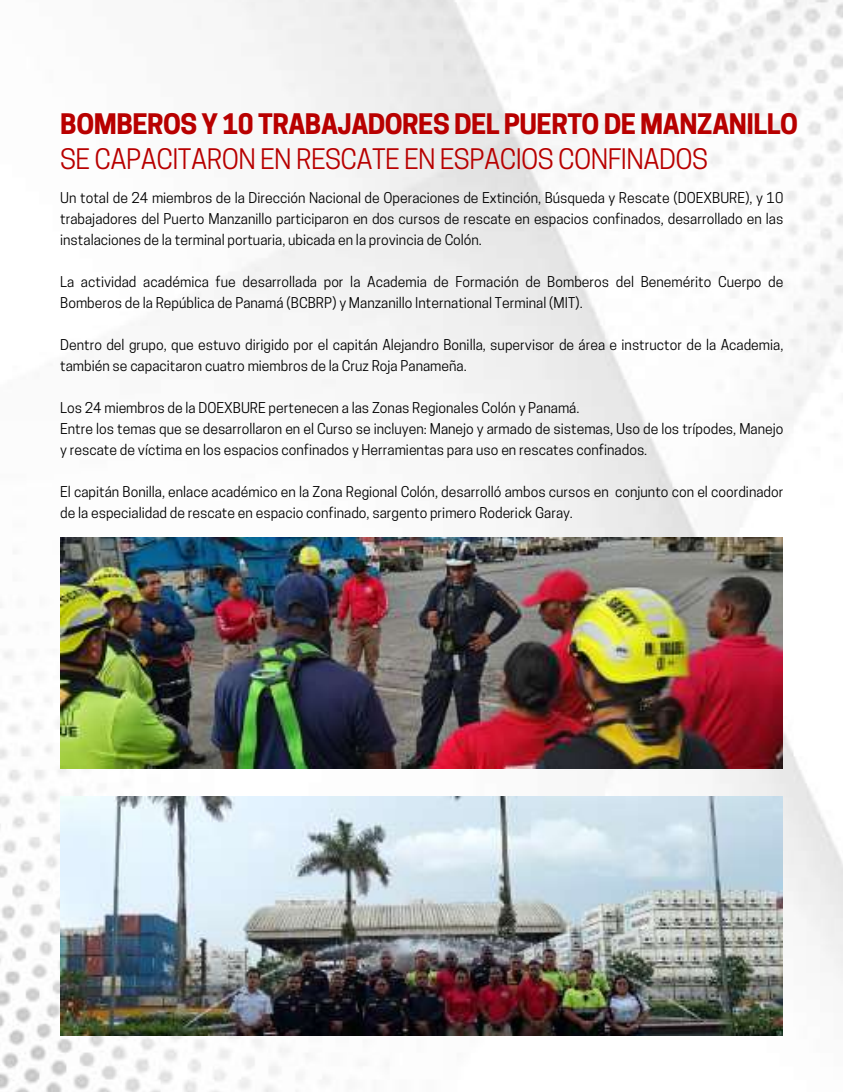
<style>
.page{position:relative;width:843px;height:1092px;background:#fff}
.page>*{position:absolute;margin:0;border:0;box-sizing:border-box;transform-origin:0 0}
.t1{font:700 26.6px "Cooper Hewitt";letter-spacing:-.02em;color:#b80000}
.t2{font:26.6px "Cooper Hewitt";letter-spacing:-.02em;color:#b80000}
.t3{font:14px/21px "Cooper Hewitt";color:#000}
</style>
<div class="page">
<img style="left:0;top:0;width:843px;height:1092px">
<img style="left:60px;top:538px;width:722px;height:231px">
<img style="left:60px;top:796px;width:722px;height:239px">
<h1 class="t1" style="left:60px;top:114px;width:739px">BOMBEROS Y 10 TRABAJADORES DEL PUERTO DE MANZANILLO</h1>
<h1 class="t2" style="left:60px;top:150px;width:649px">SE CAPACITARON EN RESCATE EN ESPACIOS CONFINADOS</h1>
<p class="t3" style="left:60px;top:189px;width:724px;text-align:justify">Un total de 24 miembros de la Dirección Nacional de Operaciones de Extinción, Búsqueda y Rescate (DOEXBURE), y 10 trabajadores del Puerto Manzanillo participaron en dos cursos de rescate en espacios confinados, desarrollado en las instalaciones de la terminal portuaria, ubicada en la provincia de Colón.</p>
<p class="t3" style="left:60px;top:273px;width:724px">La actividad académica fue desarrollada por la Academia de Formación de Bomberos del Benemérito Cuerpo de<br>Bomberos de la República de Panamá (BCBRP) y Manzanillo International Terminal (MIT).</p>
<p class="t3" style="left:60px;top:336px;width:724px">Dentro del grupo, que estuvo dirigido por el capitán Alejandro Bonilla, supervisor de área e instructor de la Academia, también se capacitaron cuatro miembros de la Cruz Roja Panameña.</p>
<p class="t3" style="left:60px;top:399px;width:724px">Los 24 miembros de la DOEXBURE pertenecen a las Zonas Regionales Colón y Panamá.<br>Entre los temas que se desarrollaron en el Curso se incluyen: Manejo y armado de sistemas, Uso de los trípodes, Manejo y rescate de víctima en los espacios confinados y Herramientas para uso en rescates confinados.</p>
<p class="t3" style="left:60px;top:483px;width:724px">El capitán Bonilla, enlace académico en la Zona Regional Colón, desarrolló ambos cursos en conjunto con el coordinador de la especialidad de rescate en espacio confinado, sargento primero Roderick Garay.</p>
</div>
